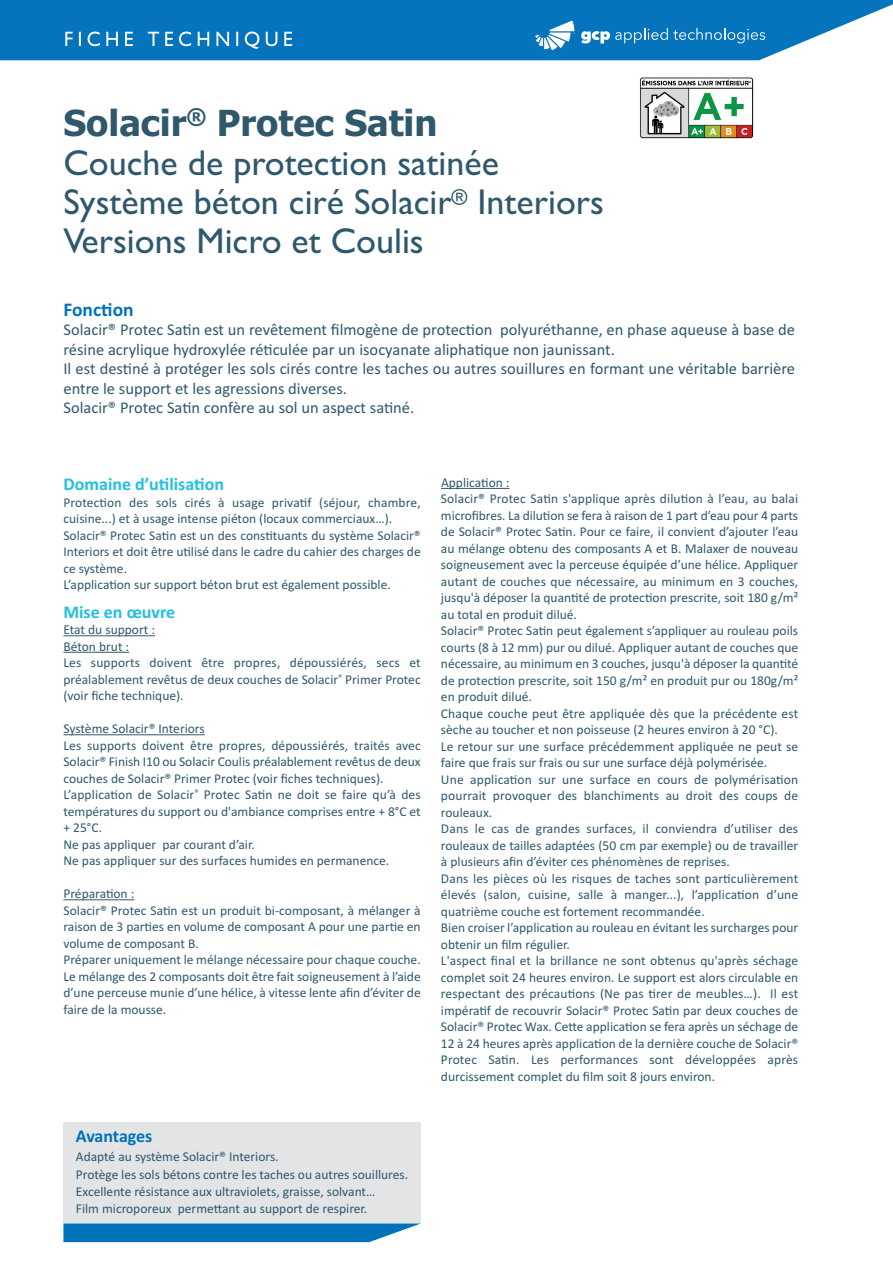
<style>
.page{position:relative;width:893px;height:1263px;background:#fff}
.page>*{position:absolute;margin:0;border:0;box-sizing:border-box;transform-origin:0 0}
.t1{font:36px/39px "Gill Sans";color:#2f586c}
.t2{font:700 36px "Tahoma";color:#2f586c}
.t3{font:700 19.5px "Calibri";color:#0072b9}
.t4{font:700 18px "Calibri";color:#20bfe3}
.t5{font:700 18px "Calibri";letter-spacing:-.01em;color:#0072b9}
.t6{font:16.5px/19.5px "Calibri";color:#2f586c}
.t7{font:13.5px/16.5px "Calibri";color:#2f586c}
</style>
<div class="page">
<svg style="left:0;top:0;width:892px;height:60px;background:#1b80c1"></svg>
<svg style="left:65px;top:32px;width:227px;height:17px;background:#3890c9"></svg>
<svg style="left:534px;top:19px;width:231px;height:33px;background:#2988c5"></svg>
<hr style="left:63px;top:635px;width:92px;height:1px;background:#2f586c">
<hr style="left:63px;top:652px;width:66px;height:1px;background:#2f586c">
<hr style="left:63px;top:734px;width:142px;height:1px;background:#2f586c">
<hr style="left:63px;top:899px;width:71px;height:1px;background:#2f586c">
<hr style="left:441px;top:488px;width:68px;height:1px;background:#2f586c">
<div style="left:63px;top:1122px;width:358px;height:101px;background:#e3e4e6"></div>
<svg style="left:63px;top:1223px;width:358px;height:19px;background:#187fbf"></svg>
<img style="left:640px;top:77px;width:114px;height:62px">
<h1 class="t2" style="left:63px;top:102px;width:376px">Solacir<sup>®</sup> Protec Satin</h1>
<h1 class="t1" style="left:63px;top:143px;width:542px">Couche de protection satinée<br>Système béton ciré Solacir<sup>®</sup> Interiors<br>Versions Micro et Coulis</h1>
<h2 class="t3" style="left:63px;top:298px;width:72px">Fonction</h2>
<p class="t6" style="left:63px;top:320px;width:733px">Solacir® Protec Satin est un revêtement filmogène de protection polyuréthanne, en phase aqueuse à base de résine acrylique hydroxylée réticulée par un isocyanate aliphatique non jaunissant.<br>Il est destiné à protéger les sols cirés contre les taches ou autres souillures en formant une véritable barrière entre le support et les agressions diverses.<br>Solacir® Protec Satin confère au sol un aspect satiné.</p>
<h3 class="t4" style="left:63px;top:473px;width:162px">Domaine d’utilisation</h3>
<p class="t7" style="left:63px;top:494px;width:359px">Protection des sols cirés à usage privatif (séjour, chambre, cuisine...) et à usage intense piéton (locaux commerciaux…).<br>Solacir® Protec Satin est un des constituants du système Solacir® Interiors et doit être utilisé dans le cadre du cahier des charges de ce système.<br>L’application sur support béton brut est également possible.</p>
<h3 class="t4" style="left:63px;top:601px;width:113px">Mise en œuvre</h3>
<p class="t7" style="left:63px;top:621px;width:359px">Etat du support :<br>Béton brut :<br>Les supports doivent être propres, dépoussiérés, secs et préalablement revêtus de deux couches de Solacir<sup>®</sup> Primer Protec (voir fiche technique).</p>
<p class="t7" style="left:63px;top:720px;width:359px">Système Solacir® Interiors<br>Les supports doivent être propres, dépoussiérés, traités avec Solacir® Finish I10 ou Solacir Coulis préalablement revêtus de deux couches de Solacir® Primer Protec (voir fiches techniques).<br>L’application de Solacir<sup>®</sup> Protec Satin ne doit se faire qu’à des températures du support ou d'ambiance comprises entre + 8°C et + 25°C.<br>Ne pas appliquer par courant d’air.<br>Ne pas appliquer sur des surfaces humides en permanence.</p>
<p class="t7" style="left:63px;top:885px;width:359px">Préparation :<br>Solacir® Protec Satin est un produit bi-composant, à mélanger à raison de 3 parties en volume de composant A pour une partie en volume de composant B.<br>Préparer uniquement le mélange nécessaire pour chaque couche.<br>Le mélange des 2 composants doit être fait soigneusement à l’aide d’une perceuse munie d’une hélice, à vitesse lente afin d’éviter de faire de la mousse.</p>
<h3 class="t5" style="left:76px;top:1125px;width:78px">Avantages</h3>
<p class="t7" style="left:76px;top:1148px;width:334px;line-height:17.1px">Adapté au système Solacir® Interiors.<br>Protège les sols bétons contre les taches ou autres souillures.<br>Excellente résistance aux ultraviolets, graisse, solvant…<br>Film microporeux permettant au support de respirer.</p>
<p class="t7" style="left:441px;top:474px;width:359px">Application :<br>Solacir® Protec Satin s'applique après dilution à l’eau, au balai microfibres. La dilution se fera à raison de 1 part d’eau pour 4 parts de Solacir® Protec Satin. Pour ce faire, il convient d’ajouter l’eau au mélange obtenu des composants A et B. Malaxer de nouveau soigneusement avec la perceuse équipée d’une hélice. Appliquer autant de couches que nécessaire, au minimum en 3 couches, jusqu'à déposer la quantité de protection prescrite, soit 180 g/m² au total en produit dilué.<br>Solacir® Protec Satin peut également s’appliquer au rouleau poils courts (8 à 12 mm) pur ou dilué. Appliquer autant de couches que nécessaire, au minimum en 3 couches, jusqu'à déposer la quantité de protection prescrite, soit 150 g/m² en produit pur ou 180g/m² en produit dilué.<br>Chaque couche peut être appliquée dès que la précédente est sèche au toucher et non poisseuse (2 heures environ à 20 °C).<br>Le retour sur une surface précédemment appliquée ne peut se faire que frais sur frais ou sur une surface déjà polymérisée.<br>Une application sur une surface en cours de polymérisation pourrait provoquer des blanchiments au droit des coups de rouleaux.<br>Dans le cas de grandes surfaces, il conviendra d’utiliser des rouleaux de tailles adaptées (50 cm par exemple) ou de travailler à plusieurs afin d’éviter ces phénomènes de reprises.<br>Dans les pièces où les risques de taches sont particulièrement élevés (salon, cuisine, salle à manger...), l’application d’une quatrième couche est fortement recommandée.<br>Bien croiser l’application au rouleau en évitant les surcharges pour obtenir un film régulier.<br>L'aspect final et la brillance ne sont obtenus qu'après séchage complet soit 24 heures environ. Le support est alors circulable en respectant des précautions (Ne pas tirer de meubles…). Il est impératif de recouvrir Solacir® Protec Satin par deux couches de Solacir® Protec Wax. Cette application se fera après un séchage de 12 à 24 heures après application de la dernière couche de Solacir® Protec Satin. Les performances sont développées après durcissement complet du film soit 8 jours environ.</p>
</div>
